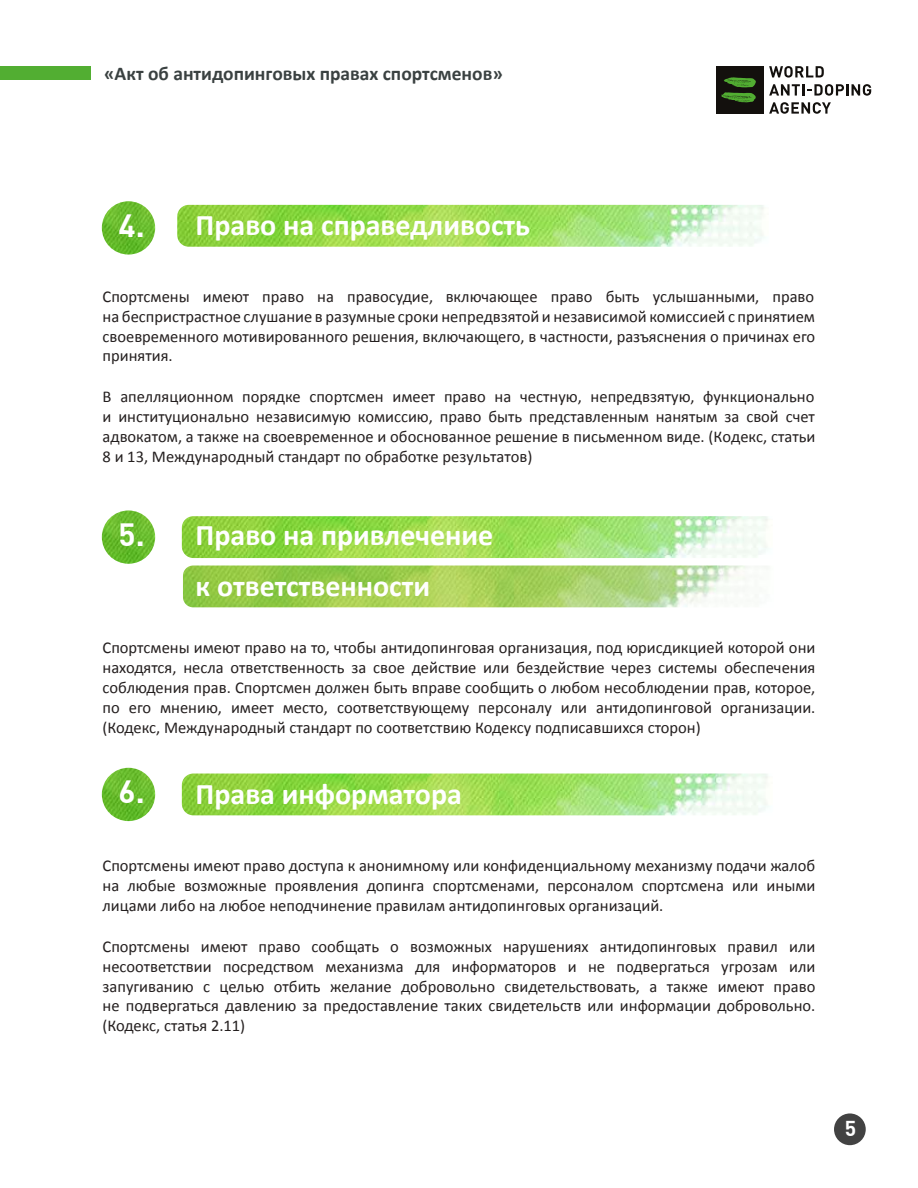
<style>
.page{position:relative;width:918px;height:1188px;background:#fff}
.page>*{position:absolute;margin:0;border:0;box-sizing:border-box;transform-origin:0 0}
.t1{font:31.5px "DIN Bold";color:#fff}
.t2{font:700 30px "Calibri";color:#fff}
.t3{font:21px "DIN Bold";color:#fff}
.t4{font:700 19.5px "Calibri";color:#3a4141}
.t5{font:16.5px/19.8px "Calibri";color:#241f1f;text-align:justify}
</style>
<div class="page">
<img style="left:182px;top:774px;width:586px;height:41px">
<img style="left:182px;top:516px;width:586px;height:42px">
<img style="left:177px;top:205px;width:587px;height:42px">
<div style="left:834px;top:1113px;width:32px;height:32px;background:#424242;border-radius:50%"></div>
<div style="left:0;top:67px;width:91px;height:13px;background:#52ae32"></div>
<img style="left:102px;top:201px;width:53px;height:54px;border-radius:27px">
<img style="left:102px;top:510px;width:53px;height:54px;border-radius:27px">
<img style="left:102px;top:768px;width:53px;height:53px;border-radius:27px">
<img style="left:183px;top:566px;width:584px;height:41px">
<svg style="left:769px;top:66px;width:55px;height:12px"></svg>
<svg style="left:769px;top:84px;width:102px;height:12px"></svg>
<svg style="left:769px;top:102px;width:62px;height:12px"></svg>
<div style="left:716px;top:66px;width:48px;height:48px;background:#13100d"></div>
<svg style="left:721px;top:77px;width:35px;height:25px"></svg>
<p class="t4" style="left:104px;top:60px;width:400px">«Акт об антидопинговых правах спортсменов»</p>
<h1 class="t1" style="left:119px;top:205px;width:28px">4.</h1>
<h2 class="t2" style="left:196px;top:204px;width:336px">Право на справедливость</h2>
<p class="t5" style="left:103px;top:286px;width:714px">Спортсмены имеют право на правосудие, включающее право быть услышанными, право на беспристрастное слушание в разумные сроки непредвзятой и независимой комиссией с принятием своевременного мотивированного решения, включающего, в частности, разъяснения о причинах его принятия.</p>
<p class="t5" style="left:103px;top:386px;width:714px">В апелляционном порядке спортсмен имеет право на честную, непредвзятую, функционально и институционально независимую комиссию, право быть представленным нанятым за свой счет адвокатом, а также на своевременное и обоснованное решение в письменном виде. (Кодекс, статьи 8 и 13, Международный стандарт по обработке результатов)</p>
<h1 class="t1" style="left:119px;top:514px;width:28px">5.</h1>
<h2 class="t2" style="left:196px;top:514px;width:299px">Право на привлечение</h2>
<h2 class="t2" style="left:196px;top:565px;width:236px">к ответственности</h2>
<p class="t5" style="left:103px;top:637px;width:714px">Спортсмены имеют право на то, чтобы антидопинговая организация, под юрисдикцией которой они находятся, несла ответственность за свое действие или бездействие через системы обеспечения соблюдения прав. Спортсмен должен быть вправе сообщить о любом несоблюдении прав, которое, по его мнению, имеет место, соответствующему персоналу или антидопинговой организации. (Кодекс, Международный стандарт по соответствию Кодексу подписавшихся сторон)</p>
<h1 class="t1" style="left:119px;top:771px;width:28px">6.</h1>
<h2 class="t2" style="left:196px;top:773px;width:268px">Права информатора</h2>
<p class="t5" style="left:103px;top:855px;width:714px">Спортсмены имеют право доступа к анонимному или конфиденциальному механизму подачи жалоб на любые возможные проявления допинга спортсменами, персоналом спортсмена или иными лицами либо на любое неподчинение правилам антидопинговых организаций.</p>
<p class="t5" style="left:103px;top:936px;width:714px">Спортсмены имеют право сообщать о возможных нарушениях антидопинговых правил или несоответствии посредством механизма для информаторов и не подвергаться угрозам или запугиванию с целью отбить желание добровольно свидетельствовать, а также имеют право не подвергаться давлению за предоставление таких свидетельств или информации добровольно. (Кодекс, статья 2.11)</p>
<p class="t3" style="left:845px;top:1115px;width:13px">5</p>
</div>
